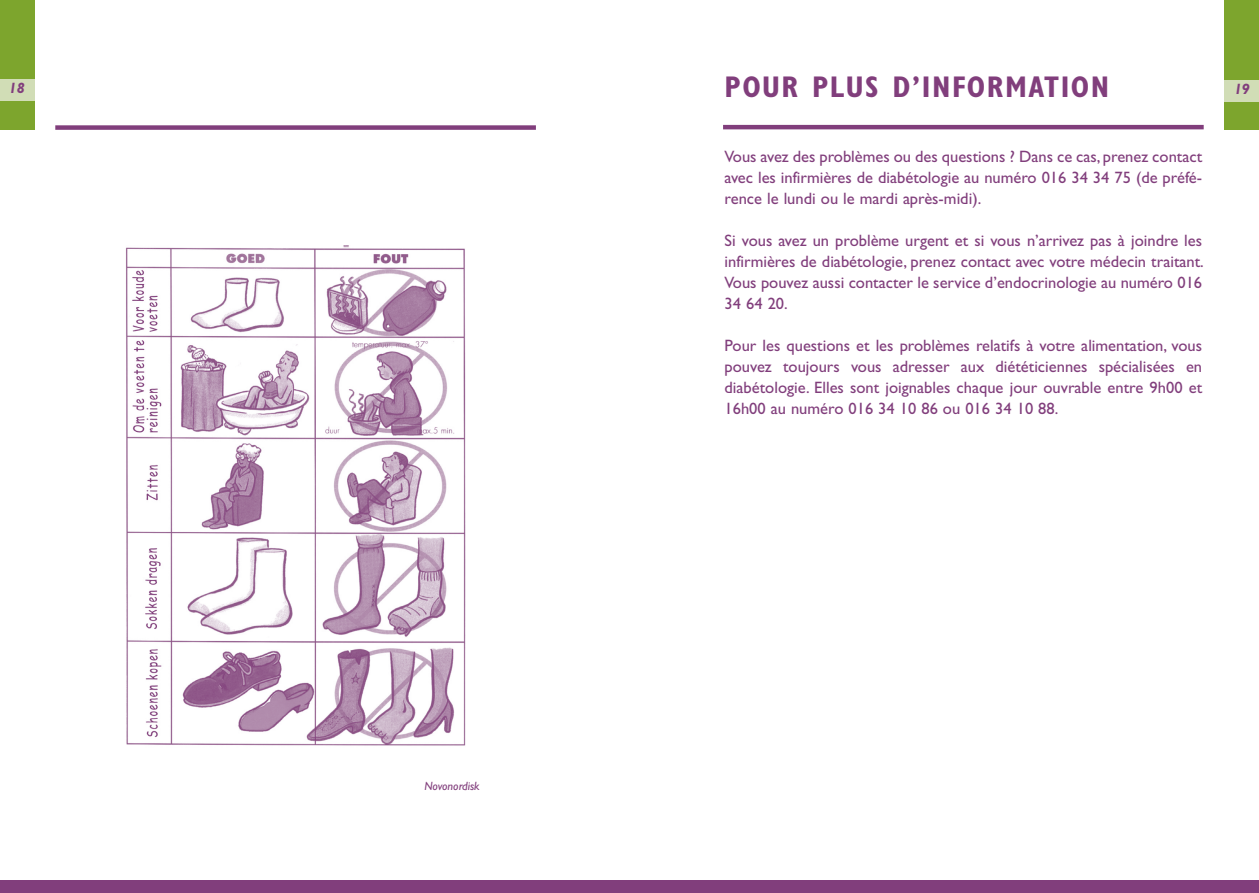
<style>
.page{position:relative;width:1259px;height:893px;background:#fff}
.page>*{position:absolute;margin:0;border:0;box-sizing:border-box;transform-origin:0 0}
.t1{font:700 condensed 30px "Gill Sans Std";letter-spacing:.05em;color:#813e7c}
.t2{font:16.5px/21px "Gill Sans Std";color:#813e7c;text-align:justify}
.t3{font:italic 700 15px "Gill Sans Std";color:#813e7c}
.t4{font:italic 12px "Gill Sans Std";color:#813e7c}
</style>
<div class="page">
<hr style="left:723px;top:125px;width:480px;height:4px;background:#813e7c">
<div style="left:1225px;top:0;width:34px;height:129px;background:#7da52d"></div>
<div style="left:1225px;top:80px;width:34px;height:21px;background:#d1ddb6"></div>
<div style="left:55px;top:125px;width:481px;height:5px;background:#813e7c"></div>
<div style="left:0;top:0;width:34px;height:130px;background:#7da52d"></div>
<div style="left:0;top:80px;width:34px;height:21px;background:#d1ddb6"></div>
<div style="left:0;top:880px;width:1259px;height:13px;background:#813e7c"></div>
<img style="left:126px;top:246px;width:340px;height:500px">
<h1 class="t1" style="left:724px;top:69px;width:386px">POUR PLUS D’INFORMATION</h1>
<p class="t3" style="left:9px;top:80px;width:17px">18</p>
<p class="t3" style="left:1234px;top:80px;width:17px">19</p>
<p class="t4" style="left:424px;top:779px;width:57px">Novonordisk</p>
<p class="t2" style="left:724px;top:146px;width:479px">Vous avez des problèmes ou des questions ? Dans ce cas, prenez contact avec les infirmières de diabétologie au numéro 016 34 34 75 (de préfé&shy;rence le lundi ou le mardi après-midi).</p>
<p class="t2" style="left:724px;top:230px;width:481px">Si vous avez un problème urgent et si vous n’arrivez pas à joindre les infirmières de diabétologie, prenez contact avec votre médecin traitant.<br>Vous pouvez aussi contacter le service d’endocrinologie au numéro 016<br>34 64 20.</p>
<p class="t2" style="left:724px;top:335px;width:479px">Pour les questions et les problèmes relatifs à votre alimentation, vous pouvez toujours vous adresser aux diététiciennes spécialisées en diabétologie. Elles sont joignables chaque jour ouvrable entre 9h00 et 16h00 au numéro 016 34 10 86 ou 016 34 10 88.</p>
</div>
